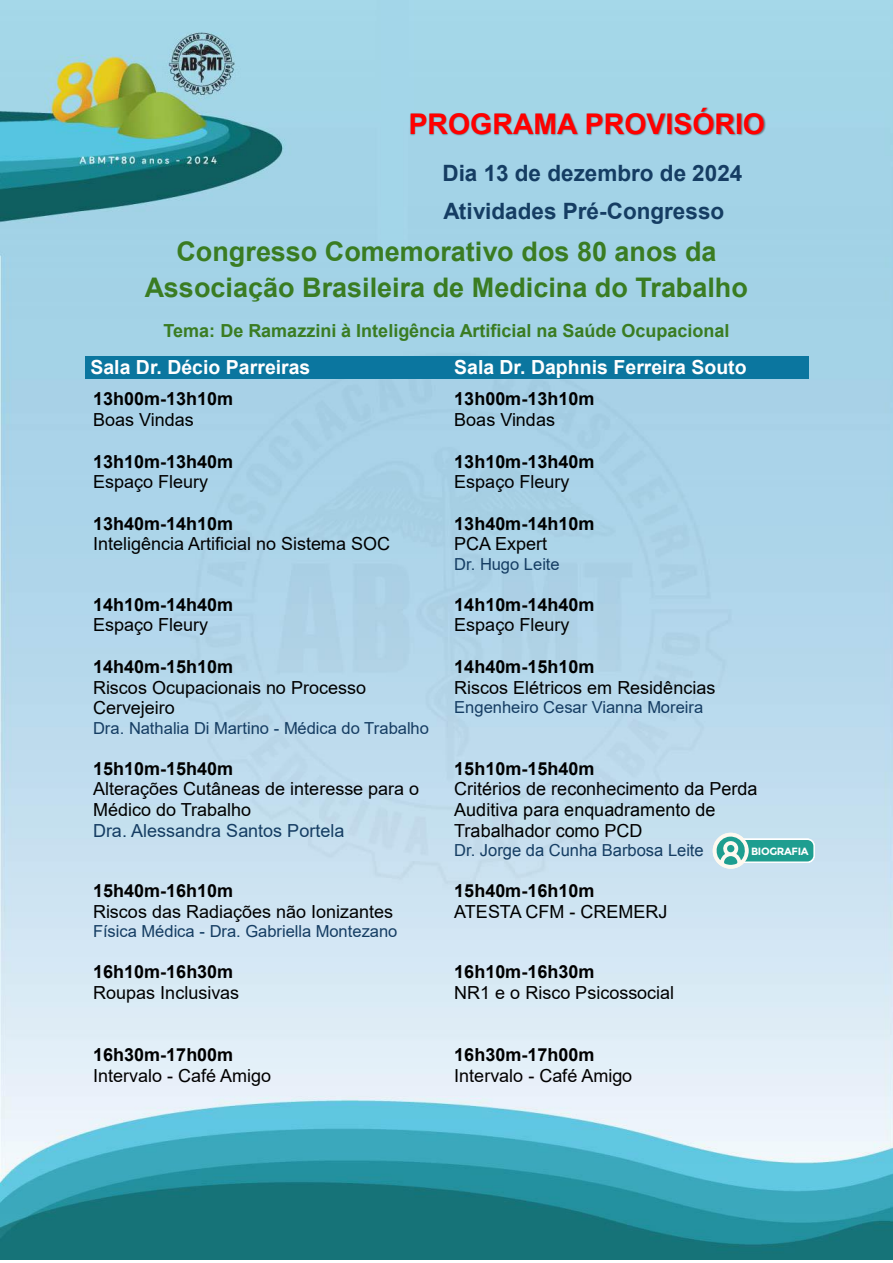
<style>
.page{position:relative;width:893px;height:1263px;background:#fff}
.page>*{position:absolute;margin:0;border:0;box-sizing:border-box;transform-origin:0 0}
.t1{font:700 28.5px "Arial";color:#f00}
.t2{font:700 27px/35.8px "Arial";color:#3a7c22;text-align:center}
.t3{font:700 22.5px/37.8px "Arial";color:#153d63}
.t4{font:700 19.5px "Arial";color:#fff}
.t5{font:18px/20.7px "Arial";color:#000}
.t6{font:700 18px "Arial";letter-spacing:.005em;color:#000}
.t7{font:18px/20.7px "Arial";color:#000}
.t8{font:700 18px "Arial";color:#3a7c22}
.t9{font:18px "Arial";color:#153d63}
.t10{font:16.5px "Arial";color:#153d63}
.t11{font:16.5px "Arial";color:#153d63}
.t12{font:700 10.5px "Montserrat";letter-spacing:-.035em;color:#fff}
</style>
<div class="page">
<img style="left:1px;top:0;width:892px;height:1260px">
<img style="left:391px;top:98px;width:357px;height:61px">
<img style="left:748px;top:98px;width:52px;height:61px">
<div style="left:85px;top:356px;width:8px;height:22px;background:#0b769f"></div>
<div style="left:438px;top:356px;width:8px;height:22px;background:#0b769f"></div>
<div style="left:93px;top:356px;width:345px;height:22px;background:#0b769f"></div>
<div style="left:446px;top:356px;width:8px;height:22px;background:#0b769f"></div>
<div style="left:800px;top:356px;width:8px;height:22px;background:#0b769f"></div>
<div style="left:454px;top:356px;width:346px;height:22px;background:#0b769f"></div>
<div style="left:737px;top:839px;width:77px;height:23px;background:#1e9e90;border-radius:7px"></div>
<div style="left:736px;top:838px;width:79px;height:25px;border:2px solid #fff;border-radius:7px"></div>
<div style="left:713px;top:833px;width:36px;height:36px;background:#fef9f0;border-radius:50%"></div>
<svg style="left:716px;top:836px;width:30px;height:29px"></svg>
<div style="left:727px;top:845px;width:7px;height:7px;background:#1e9e90;border-radius:50%"></div>
<h1 class="t1" style="left:409px;top:104px;width:358px">PROGRAMA PROVISÓRIO</h1>
<p class="t3" style="left:443px;top:155px;width:301px">Dia 13 de dezembro de 2024<br>Atividades Pré-Congresso</p>
<h2 class="t2" style="left:145px;top:234px;width:605px">Congresso Comemorativo dos 80 anos da<br>Associação Brasileira de Medicina do Trabalho</h2>
<p class="t8" style="left:163px;top:318px;width:567px">Tema: De Ramazzini à Inteligência Artificial na Saúde Ocupacional</p>
<p class="t4" style="left:91px;top:353px;width:221px">Sala Dr. Décio Parreiras</p>
<p class="t4" style="left:454px;top:353px;width:294px">Sala Dr. Daphnis Ferreira Souto</p>
<p class="t6" style="left:93px;top:386px;width:142px">13h00m-13h10m</p>
<p class="t5" style="left:93px;top:409px;width:102px">Boas Vindas</p>
<p class="t6" style="left:454px;top:386px;width:142px">13h00m-13h10m</p>
<p class="t5" style="left:454px;top:409px;width:102px">Boas Vindas</p>
<p class="t6" style="left:93px;top:449px;width:142px">13h10m-13h40m</p>
<p class="t5" style="left:93px;top:471px;width:117px">Espaço Fleury</p>
<p class="t6" style="left:454px;top:449px;width:142px">13h10m-13h40m</p>
<p class="t5" style="left:454px;top:471px;width:117px">Espaço Fleury</p>
<p class="t6" style="left:93px;top:511px;width:142px">13h40m-14h10m</p>
<p class="t5" style="left:93px;top:534px;width:298px">Inteligência Artificial no Sistema SOC</p>
<p class="t6" style="left:454px;top:511px;width:142px">13h40m-14h10m</p>
<p class="t5" style="left:454px;top:534px;width:95px">PCA Expert</p>
<p class="t10" style="left:454px;top:553px;width:107px">Dr. Hugo Leite</p>
<p class="t6" style="left:93px;top:592px;width:142px">14h10m-14h40m</p>
<p class="t5" style="left:93px;top:615px;width:117px">Espaço Fleury</p>
<p class="t6" style="left:454px;top:592px;width:142px">14h10m-14h40m</p>
<p class="t5" style="left:454px;top:615px;width:117px">Espaço Fleury</p>
<p class="t6" style="left:93px;top:654px;width:142px">14h40m-15h10m</p>
<p class="t5" style="left:93px;top:677px;width:274px">Riscos Ocupacionais no Processo<br>Cervejeiro</p>
<p class="t10" style="left:93px;top:716px;width:337px">Dra. Nathalia Di Martino - Médica do Trabalho</p>
<p class="t6" style="left:454px;top:654px;width:142px">14h40m-15h10m</p>
<p class="t5" style="left:454px;top:677px;width:263px">Riscos Elétricos em Residências</p>
<p class="t10" style="left:454px;top:696px;width:251px">Engenheiro Cesar Vianna Moreira</p>
<p class="t6" style="left:93px;top:755px;width:142px">15h10m-15h40m</p>
<p class="t5" style="left:93px;top:778px;width:328px">Alterações Cutâneas de interesse para o<br>Médico do Trabalho</p>
<p class="t9" style="left:93px;top:818px;width:253px">Dra. Alessandra Santos Portela</p>
<p class="t6" style="left:454px;top:755px;width:142px">15h10m-15h40m</p>
<p class="t7" style="left:454px;top:778px;width:305px">Critérios de reconhecimento da Perda<br>Auditiva para enquadramento de<br>Trabalhador como PCD</p>
<p class="t11" style="left:454px;top:839px;width:251px">Dr. Jorge da Cunha Barbosa Leite</p>
<p class="t12" style="left:751px;top:845px;width:59px">BIOGRAFIA</p>
<p class="t6" style="left:93px;top:878px;width:142px">15h40m-16h10m</p>
<p class="t5" style="left:93px;top:901px;width:302px">Riscos das Radiações não Ionizantes</p>
<p class="t10" style="left:93px;top:920px;width:306px">Física Médica - Dra. Gabriella Montezano</p>
<p class="t6" style="left:454px;top:878px;width:142px">15h40m-16h10m</p>
<p class="t5" style="left:454px;top:901px;width:215px">ATESTA CFM - CREMERJ</p>
<p class="t6" style="left:93px;top:959px;width:142px">16h10m-16h30m</p>
<p class="t5" style="left:93px;top:982px;width:148px">Roupas Inclusivas</p>
<p class="t6" style="left:454px;top:959px;width:142px">16h10m-16h30m</p>
<p class="t5" style="left:454px;top:982px;width:222px">NR1 e o Risco Psicossocial</p>
<p class="t6" style="left:93px;top:1042px;width:142px">16h30m-17h00m</p>
<p class="t5" style="left:93px;top:1065px;width:180px">Intervalo - Café Amigo</p>
<p class="t6" style="left:454px;top:1042px;width:142px">16h30m-17h00m</p>
<p class="t5" style="left:454px;top:1065px;width:180px">Intervalo - Café Amigo</p>
</div>
